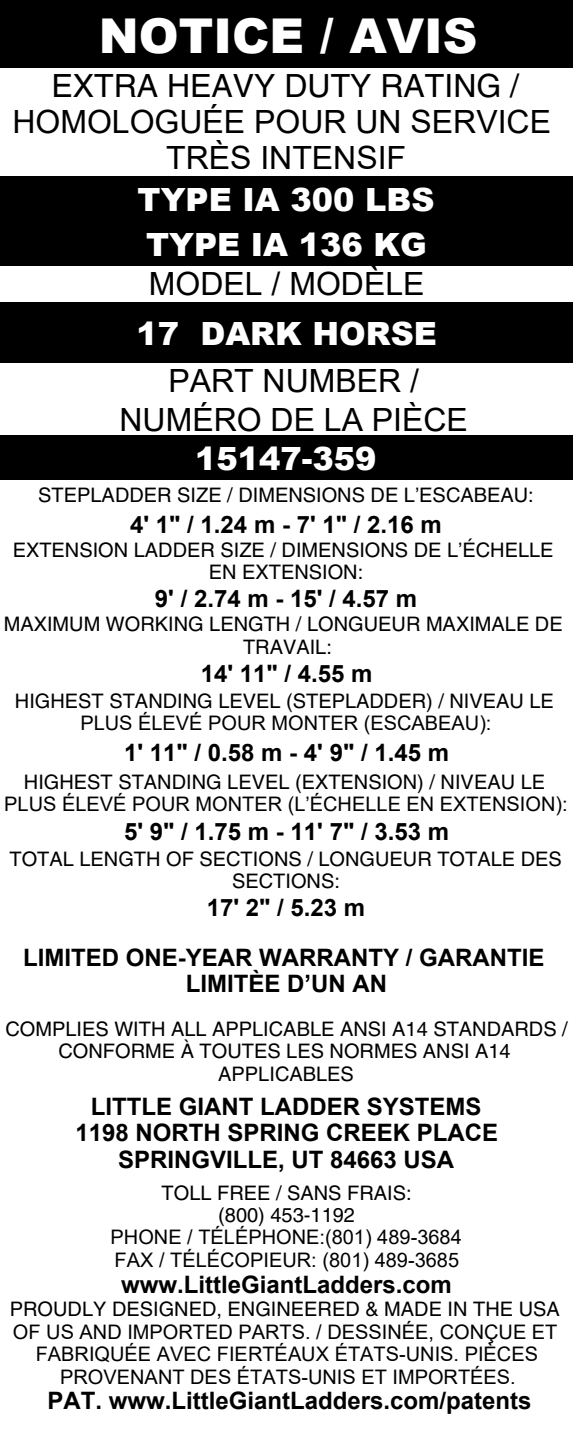
<style>
.page{position:relative;width:576px;height:1440px;background:#fff}
.page>*{position:absolute;margin:0;border:0;box-sizing:border-box;transform-origin:0 0}
.t1{font:900 48px "Arial";color:#fff}
.t2{font:32px/36px "Arial";color:#000;text-align:center}
.t3{font:900 32px/44.8px "Arial";color:#fff}
.t4{font:32px "Helvetica";color:#000}
.t5{font:700 24px/26.8px "Arial";color:#000;text-align:center}
.t6{font:20px/22.4px "Helvetica";color:#000;text-align:center}
.t7{font:20px/22.4px "Arial";color:#000}
.s1{font-family:"Arial"}
</style>
<div class="page">
<div style="left:0;top:0;width:572px;height:68px;background:#000"></div>
<div style="left:0;top:176px;width:572px;height:90px;background:#000"></div>
<div style="left:0;top:302px;width:572px;height:61px;background:#000"></div>
<div style="left:0;top:435px;width:572px;height:45px;background:#000"></div>
<h1 class="t1" style="left:99px;top:1px;width:380px">NOTICE / AVIS</h1>
<h2 class="t4" style="left:52px;top:67px;width:469px">EXTRA HEAVY DUTY RATING /</h2>
<h2 class="t2" style="left:12px;top:103px;width:540px">HOMOLOGUÉE POUR UN SERVICE<br>TRÈS INTENSIF</h2>
<h2 class="t3" style="left:138px;top:176px;width:298px">TYPE IA 300 LBS<br>TYPE IA 136 KG</h2>
<h2 class="t2" style="left:149px;top:265px;width:277px">MODEL / MODÈLE</h2>
<h2 class="t3" style="left:137px;top:310px;width:302px">17 DARK HORSE</h2>
<h2 class="t2" style="left:119px;top:362px;width:350px;line-height:38.4px">PART NUMBER /<br>NUMÉRO DE LA PIÈCE</h2>
<h2 class="t3" style="left:195px;top:435px;width:183px">15147-359</h2>
<p class="t6" style="left:38px;top:484px;width:497px">STEPLADDER SIZE / DIMENSIONS DE L<span class="s1">’</span>ESCABEAU:</p>
<p class="t5" style="left:130px;top:511px;width:313px">4' 1" / 1.24 m - 7' 1" / 2.16 m</p>
<p class="t6" style="left:13px;top:539px;width:542px">EXTENSION LADDER SIZE / DIMENSIONS DE L<span class="s1">’</span>ÉCHELLE<br>EN EXTENSION:</p>
<p class="t5" style="left:155px;top:585px;width:264px">9' / 2.74 m - 15' / 4.57 m</p>
<p class="t6" style="left:4px;top:613px;width:560px">MAXIMUM WORKING LENGTH / LONGUEUR MAXIMALE DE<br>TRAVAIL:</p>
<p class="t5" style="left:201px;top:660px;width:173px">14' 11" / 4.55 m</p>
<p class="t6" style="left:15px;top:689px;width:541px">HIGHEST STANDING LEVEL (STEPLADDER) / NIVEAU LE</p>
<p class="t7" style="left:80px;top:712px;width:413px">PLUS ÉLEVÉ POUR MONTER (ESCABEAU):</p>
<p class="t5" style="left:124px;top:739px;width:327px">1' 11" / 0.58 m - 4' 9" / 1.45 m</p>
<p class="t6" style="left:24px;top:770px;width:523px">HIGHEST STANDING LEVEL (EXTENSION) / NIVEAU LE</p>
<p class="t7" style="left:4px;top:793px;width:565px">PLUS ÉLEVÉ POUR MONTER (L’ÉCHELLE EN EXTENSION):</p>
<p class="t5" style="left:124px;top:818px;width:327px">5' 9" / 1.75 m - 11' 7" / 3.53 m</p>
<p class="t6" style="left:10px;top:847px;width:554px">TOTAL LENGTH OF SECTIONS / LONGUEUR TOTALE DES<br>SECTIONS:</p>
<p class="t5" style="left:23px;top:884px;width:523px;line-height:49.2px">17' 2" / 5.23 m<br>LIMITED ONE-YEAR WARRANTY / GARANTIE</p>
<p class="t5" style="left:186px;top:971px;width:203px">LIMITÈE D’UN AN</p>
<p class="t6" style="left:5px;top:1017px;width:564px">COMPLIES WITH ALL APPLICABLE ANSI A14 STANDARDS /<br>CONFORME À TOUTES LES NORMES ANSI A14<br>APPLICABLES</p>
<p class="t5" style="left:75px;top:1093px;width:424px">LITTLE GIANT LADDER SYSTEMS<br>1198 NORTH SPRING CREEK PLACE<br>SPRINGVILLE, UT 84663 USA</p>
<p class="t6" style="left:162px;top:1181px;width:252px">TOLL FREE / SANS FRAIS: (800) 453-1192</p>
<p class="t7" style="left:111px;top:1226px;width:353px">PHONE / TÉLÉPHONE:(801) 489-3684<br>FAX / TÉLÉCOPIEUR: (801) 489-3685</p>
<p class="t5" style="left:121px;top:1271px;width:332px">www.LittleGiantLadders.com</p>
<p class="t6" style="left:10px;top:1298px;width:552px">PROUDLY DESIGNED, ENGINEERED &amp; MADE IN THE USA</p>
<p class="t7" style="left:13px;top:1320px;width:546px;text-align:center">OF US AND IMPORTED PARTS. / DESSINÉE, CONÇUE ET<br>FABRIQUÉE AVEC FIERTÉAUX ÉTATS-UNIS. PIÈCES<br>PROVENANT DES ÉTATS-UNIS ET IMPORTÉES.</p>
<p class="t5" style="left:48px;top:1388px;width:486px">PAT. www.LittleGiantLadders.com/patents</p>
</div>
